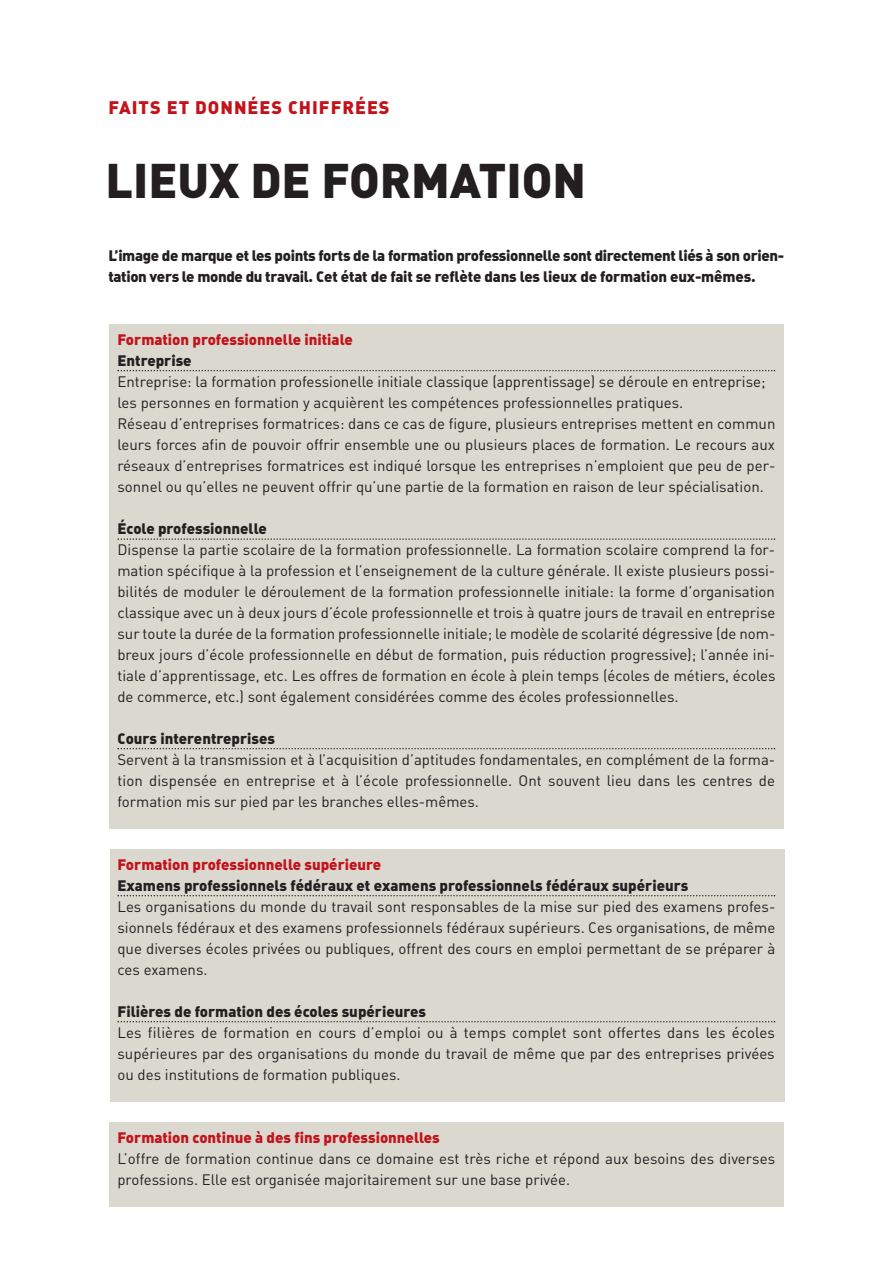
<style>
.page{position:relative;width:893px;height:1263px;background:#fff}
.page>*{position:absolute;margin:0;border:0;box-sizing:border-box;transform-origin:0 0}
.t1{font:48px "DIN Black Alternate";color:#231f20}
.t2{font:18px "DIN Black Alternate";letter-spacing:.055em;color:#c4121a}
.t3{font:15px/21px "DIN Regular Alternate";color:#231f20;text-align:justify}
.t4{font:15px/21px "DIN Black Alternate";letter-spacing:-.01em;color:#231f20}
.t5{font:15px "DIN Black Alternate";color:#c4121a}
</style>
<div class="page">
<div style="left:109px;top:1122px;width:675px;height:84px;background:#dad8cf"></div>
<div style="left:110px;top:849px;width:674px;height:252px;background:#dad8cf"></div>
<div style="left:109px;top:324px;width:675px;height:504px;background:#dad8cf"></div>
<svg style="left:117px;top:370px;width:658px;height:1px"></svg>
<svg style="left:117px;top:538px;width:658px;height:2px"></svg>
<svg style="left:117px;top:748px;width:658px;height:1px"></svg>
<svg style="left:117px;top:895px;width:658px;height:1px"></svg>
<svg style="left:117px;top:1021px;width:658px;height:1px"></svg>
<p class="t2" style="left:108px;top:97px;width:283px">FAITS ET DONNÉES CHIFFRÉES</p>
<h1 class="t1" style="left:105px;top:153px;width:482px">LIEUX DE FORMATION</h1>
<p class="t4" style="left:108px;top:245px;width:677px">L’image de marque et les points forts de la formation professionnelle sont directement liés à son orien&shy;tation vers le monde du travail. Cet état de fait se reflète dans les lieux de formation eux-mêmes.</p>
<p class="t5" style="left:117px;top:331px;width:237px">Formation professionnelle initiale</p>
<p class="t4" style="left:117px;top:350px;width:76px">Entreprise</p>
<p class="t3" style="left:117px;top:371px;width:659px;text-align:left">Entreprise: la formation professionelle initiale classique (apprentissage) se déroule en entreprise; les personnes en formation y acquièrent les compétences professionnelles pratiques.<br>Réseau d’entreprises formatrices: dans ce cas de figure, plusieurs entreprises mettent en commun leurs forces afin de pouvoir offrir ensemble une ou plusieurs places de formation. Le recours aux réseaux d’entreprises formatrices est indiqué lorsque les entreprises n’emploient que peu de per&shy;sonnel ou qu’elles ne peuvent offrir qu’une partie de la formation en raison de leur spécialisation.</p>
<p class="t4" style="left:117px;top:518px;width:151px">École professionnelle</p>
<p class="t3" style="left:117px;top:539px;width:659px">Dispense la partie scolaire de la formation professionnelle. La formation scolaire comprend la for&shy;mation spécifique à la profession et l’enseignement de la culture générale. Il existe plusieurs possi&shy;bilités de moduler le déroulement de la formation professionnelle initiale: la forme d’organisation classique avec un à deux jours d’école professionnelle et trois à quatre jours de travail en entreprise sur toute la durée de la formation professionnelle initiale; le modèle de scolarité dégressive (de nom&shy;breux jours d’école professionnelle en début de formation, puis réduction progressive); l’année ini&shy;tiale d’apprentissage, etc. Les offres de formation en école à plein temps (écoles de métiers, écoles de commerce, etc.) sont également considérées comme des écoles professionnelles.</p>
<p class="t4" style="left:117px;top:728px;width:159px">Cours interentreprises</p>
<p class="t3" style="left:117px;top:749px;width:659px">Servent à la transmission et à l’acquisition d’aptitudes fondamentales, en complément de la forma&shy;tion dispensée en entreprise et à l’école professionnelle. Ont souvent lieu dans les centres de formation mis sur pied par les branches elles-mêmes.</p>
<p class="t5" style="left:117px;top:856px;width:265px">Formation professionnelle supérieure</p>
<p class="t4" style="left:117px;top:875px;width:572px">Examens professionnels fédéraux et examens professionnels fédéraux supérieurs</p>
<p class="t3" style="left:117px;top:896px;width:659px">Les organisations du monde du travail sont responsables de la mise sur pied des examens profes&shy;sionnels fédéraux et des examens professionnels fédéraux supérieurs. Ces organisations, de même que diverses écoles privées ou publiques, offrent des cours en emploi permettant de se préparer à ces examens.</p>
<p class="t4" style="left:117px;top:1001px;width:310px">Filières de formation des écoles supérieures</p>
<p class="t3" style="left:117px;top:1022px;width:659px">Les filières de formation en cours d’emploi ou à temps complet sont offertes dans les écoles supérieures par des organisations du monde du travail de même que par des entreprises privées ou des institutions de formation publiques.</p>
<p class="t5" style="left:117px;top:1129px;width:324px">Formation continue à des fins professionnelles</p>
<p class="t3" style="left:117px;top:1148px;width:659px">L’offre de formation continue dans ce domaine est très riche et répond aux besoins des diverses professions. Elle est organisée majoritairement sur une base privée.</p>
</div>
